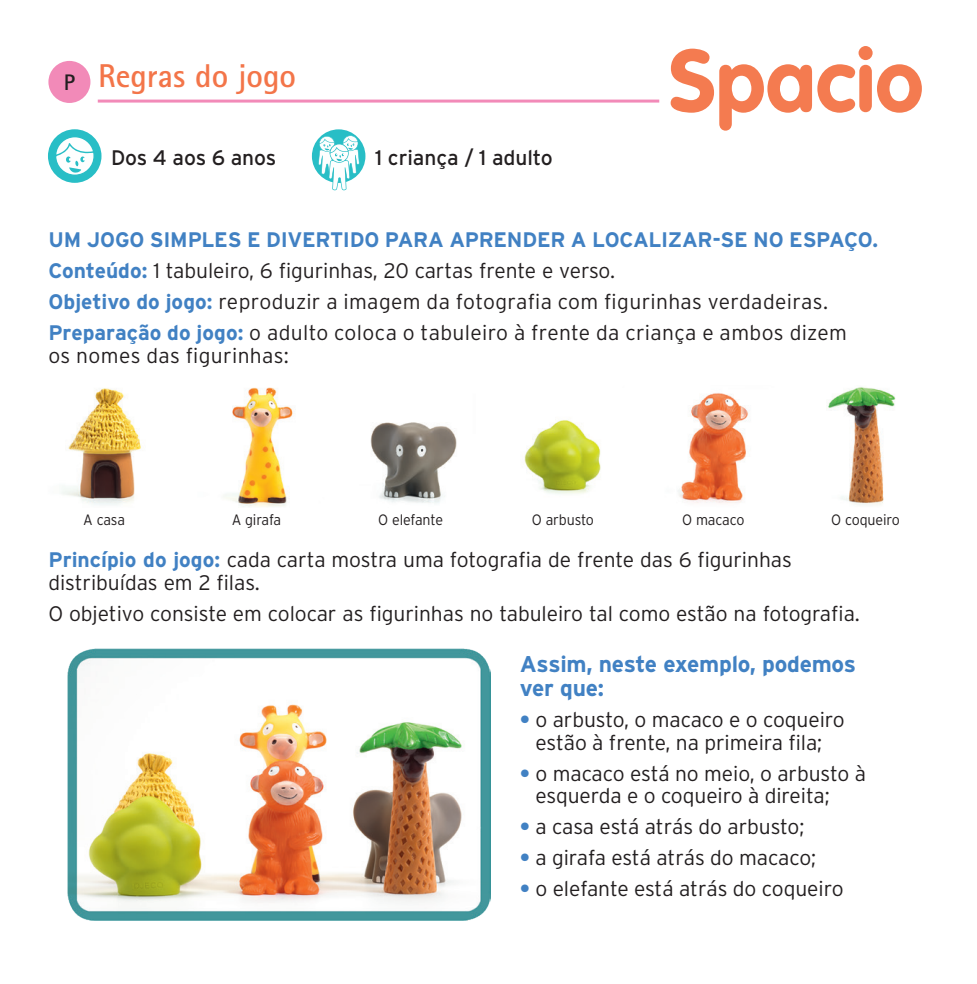
<style>
.page{position:relative;width:977px;height:984px;background:#fff}
.page>*{position:absolute;margin:0;border:0;box-sizing:border-box;transform-origin:0 0}
.t1{font:700 87px "VAG Rounded";color:#f47b50}
.t2{font:700 33px "Agfa Rotis Sans Serif";color:#f37549}
.t3{font:700 22.8px/24px "Interstate";letter-spacing:-.01em;color:#4181c3}
.t4{font:300 21px/22.5px "Interstate";letter-spacing:-.005em;color:#231f20}
.t5{font:21px "Interstate";letter-spacing:-.005em;color:#231f20}
.t6{font:300 21px "Interstate";letter-spacing:.015em;color:#231f20}
.t7{font:300 15px "Interstate";letter-spacing:-.01em;color:#231f20;scale:.95 1}
.s1{font-weight:700;color:#4181c3}
</style>
<div class="page">
<div style="left:48px;top:61px;width:42px;height:42px;background:#f28ab8;border-radius:50%"></div>
<hr style="left:98px;top:99px;width:561px;height:3px;background:#f28ab8">
<div style="left:48px;top:129px;width:53px;height:54px;background:#28bec6;border-radius:50%"></div>
<svg style="left:55px;top:136px;width:40px;height:40px"></svg>
<div style="left:312px;top:129px;width:53px;height:54px;background:#28bec6;border-radius:50%"></div>
<svg style="left:318px;top:135px;width:41px;height:55px"></svg>
<img style="left:67px;top:648px;width:424px;height:272px">
<img style="left:61px;top:387px;width:835px;height:120px">
<h2 class="t2" style="left:64px;top:55px;width:234px"><sub>P</sub> Regras do jogo</h2>
<p class="t5" style="left:111px;top:145px;width:167px">Dos 4 aos 6 anos</p>
<p class="t5" style="left:375px;top:146px;width:179px">1 criança / 1 adulto</p>
<h1 class="t1" style="left:669px;top:30px;width:256px">Spacio</h1>
<p class="t4" style="left:48px;top:224px;width:831px;line-height:30.9px"><span class="s1">UM JOGO SIMPLES E DIVERTIDO PARA APRENDER A LOCALIZAR-SE NO ESPAÇO.<br>Conteúdo:</span> 1 tabuleiro, 6 figurinhas, 20 cartas frente e verso.<br><span class="s1">Objetivo do jogo:</span> reproduzir a imagem da fotografia com figurinhas verdadeiras.<br><span class="s1">Preparação do jogo:</span> o adulto coloca o tabuleiro à frente da criança e ambos dizem</p>
<p class="t6" style="left:48px;top:343px;width:242px">os nomes das figurinhas:</p>
<p class="t7" style="left:83px;top:511px;width:45px">A casa</p>
<p class="t7" style="left:232px;top:511px;width:54px">A girafa</p>
<p class="t7" style="left:378px;top:511px;width:70px">O elefante</p>
<p class="t7" style="left:532px;top:511px;width:67px">O arbusto</p>
<p class="t7" style="left:682px;top:511px;width:67px">O macaco</p>
<p class="t7" style="left:831px;top:511px;width:74px">O coqueiro</p>
<p class="t4" style="left:48px;top:548px;width:745px"><span class="s1">Princípio do jogo:</span> cada carta mostra uma fotografia de frente das 6 figurinhas distribuídas em 2 filas.</p>
<p class="t4" style="left:48px;top:601px;width:813px">O objetivo consiste em colocar as figurinhas no tabuleiro tal como estão na fotografia.</p>
<p class="t3" style="left:520px;top:651px;width:338px">Assim, neste exemplo, podemos ver que:</p>
<p class="t4" style="left:520px;top:708px;width:326px;text-align:center"><span class="s1">•</span> o arbusto, o macaco e o coqueiro estão à frente, na primeira fila;</p>
<p class="t4" style="left:535px;top:761px;width:332px;text-indent:-16px"><span class="s1">•</span> o macaco está no meio, o arbusto à esquerda e o coqueiro à direita;</p>
<p class="t4" style="left:520px;top:814px;width:286px"><span class="s1">•</span> a casa está atrás do arbusto;</p>
<p class="t4" style="left:520px;top:845px;width:298px"><span class="s1">•</span> a girafa está atrás do macaco;</p>
<p class="t4" style="left:520px;top:876px;width:325px"><span class="s1">•</span> o elefante está atrás do coqueiro</p>
</div>
